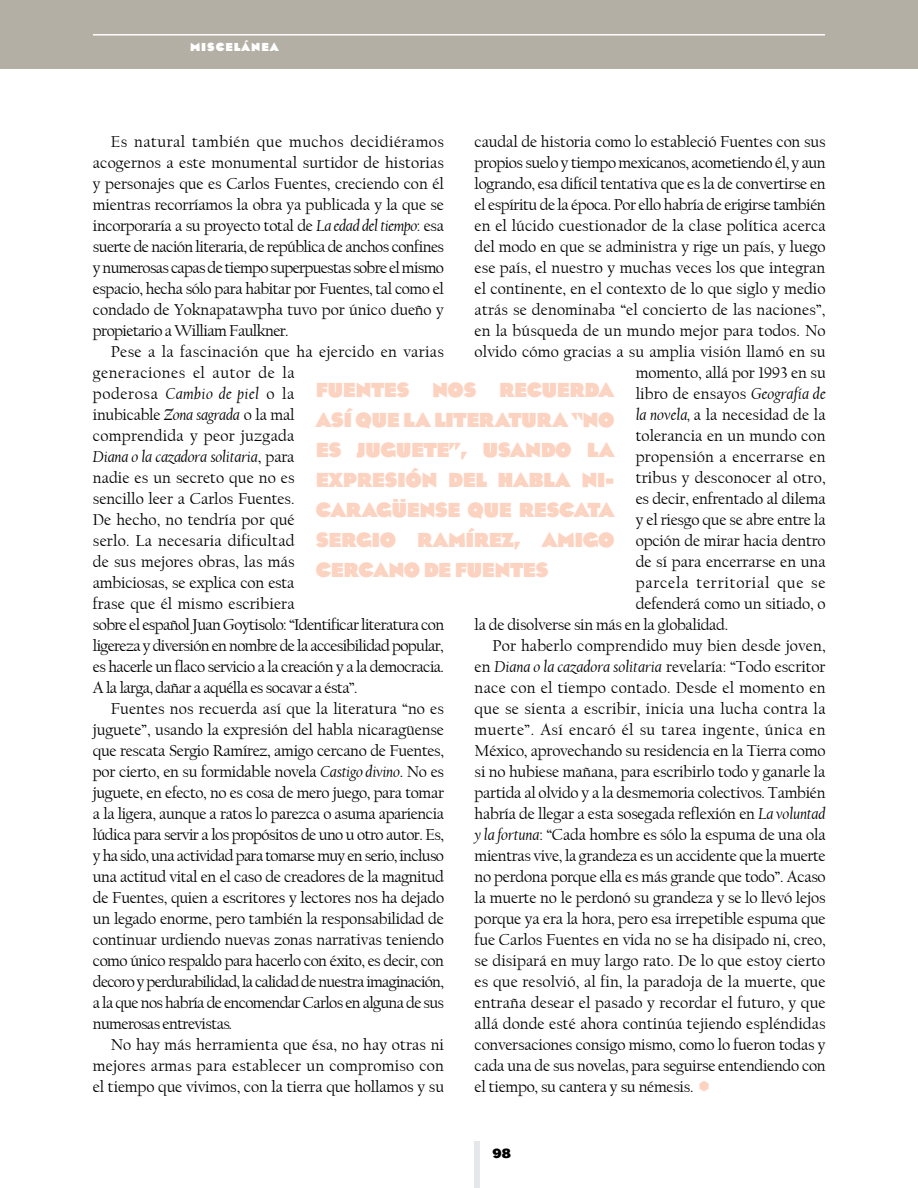
<style>
.page{position:relative;width:918px;height:1188px;background:#fff}
.page>*{position:absolute;margin:0;border:0;box-sizing:border-box;transform-origin:0 0}
.t1{font:900 21px/30px "Eagle";letter-spacing:-.025em;color:#fcd3c1;text-align:justify}
.t2{font:16.5px/21px "Californian FB";letter-spacing:-.01em;color:#000;text-align:justify}
.t3{font:16.5px "Californian FB";letter-spacing:.01em;color:#000}
.t4{font:16.5px "Californian FB";letter-spacing:.015em;color:#000}
.t5{font:16.5px "Californian FB";letter-spacing:.025em;color:#000}
.t6{font:16.5px "Californian FB";letter-spacing:.045em;color:#000}
.t7{font:700 13.5px "Eagle";color:#000}
.t8{font:900 12px "Eagle";letter-spacing:.075em;color:#fff}
.s1{font-style:italic}
</style>
<div class="page">
<div style="left:0;top:0;width:918px;height:69px;background:#b4afa4"></div>
<hr style="left:93px;top:34px;width:732px;height:2px;background:#fff">
<div style="left:474px;top:1142px;width:6px;height:46px;background:#e6e7e8"></div>
<svg style="left:699px;top:1081px;width:10px;height:10px"></svg>
<p class="t8" style="left:190px;top:40px;width:90px">MISCELÁNEA</p>
<p class="t2" style="left:475px;top:131px;width:353px">caudal de historia como lo estableció Fuentes con sus</p>
<p class="t2" style="left:475px;top:152px;width:353px">propios suelo y tiempo mexicanos, acometiendo él, y aun</p>
<p class="t2" style="left:475px;top:173px;width:353px">logrando, esa difícil tentativa que es la de convertirse en</p>
<p class="t2" style="left:475px;top:194px;width:353px">el espíritu de la época. Por ello habría de erigirse también</p>
<p class="t2" style="left:475px;top:215px;width:353px">en el lúcido cuestionador de la clase política acerca</p>
<p class="t2" style="left:475px;top:236px;width:352px">del modo en que se administra y rige un país, y luego</p>
<p class="t2" style="left:475px;top:257px;width:352px">ese país, el nuestro y muchas veces los que integran</p>
<p class="t2" style="left:475px;top:278px;width:352px">el continente, en el contexto de lo que siglo y medio</p>
<p class="t3" style="left:475px;top:301px;width:352px">atrás se denominaba “el concierto de las naciones”,</p>
<p class="t3" style="left:475px;top:322px;width:352px">en la búsqueda de un mundo mejor para todos. No</p>
<p class="t3" style="left:475px;top:343px;width:352px">olvido cómo gracias a su amplia visión llamó en su</p>
<p class="t2" style="left:636px;top:363px;width:192px">momento, allá por 1993 en su</p>
<p class="t2" style="left:636px;top:384px;width:191px">libro de ensayos <span class="s1">Geografía de</span></p>
<p class="t2" style="left:636px;top:405px;width:191px"><span class="s1">la novela,</span> a la necesidad de la</p>
<p class="t2" style="left:636px;top:426px;width:191px">tolerancia en un mundo con</p>
<p class="t4" style="left:636px;top:448px;width:191px">propensión a encerrarse en</p>
<p class="t3" style="left:636px;top:469px;width:191px">tribus y desconocer al otro,</p>
<p class="t2" style="left:636px;top:489px;width:191px">es decir, enfrentado al dilema</p>
<p class="t2" style="left:636px;top:510px;width:191px">y el riesgo que se abre entre la</p>
<p class="t2" style="left:636px;top:531px;width:191px">opción de mirar hacia dentro</p>
<p class="t2" style="left:636px;top:552px;width:191px">de sí para encerrarse en una</p>
<p class="t6" style="left:636px;top:574px;width:191px">parcela territorial que se</p>
<p class="t2" style="left:636px;top:594px;width:191px">defenderá como un sitiado, o</p>
<p class="t2" style="left:475px;top:615px;width:255px">la de disolverse sin más en la globalidad.</p>
<p class="t3" style="left:493px;top:637px;width:335px">Por haberlo comprendido muy bien desde joven,</p>
<p class="t2" style="left:475px;top:657px;width:352px">en <span class="s1">Diana o la cazadora solitaria</span> revelaría: “Todo escritor</p>
<p class="t4" style="left:475px;top:679px;width:353px">nace con el tiempo contado. Desde el momento en</p>
<p class="t4" style="left:475px;top:700px;width:352px">que se sienta a escribir, inicia una lucha contra la</p>
<p class="t5" style="left:475px;top:721px;width:352px">muerte”. Así encaró él su tarea ingente, única en</p>
<p class="t2" style="left:475px;top:741px;width:352px">México, aprovechando su residencia en la Tierra como</p>
<p class="t2" style="left:475px;top:762px;width:352px">si no hubiese mañana, para escribirlo todo y ganarle la</p>
<p class="t2" style="left:475px;top:783px;width:352px">partida al olvido y a la desmemoria colectivos. También</p>
<p class="t2" style="left:475px;top:804px;width:353px">habría de llegar a esta sosegada reflexión en <span class="s1">La voluntad</span></p>
<p class="t2" style="left:475px;top:825px;width:352px"><span class="s1">y la fortuna</span>: “Cada hombre es sólo la espuma de una ola</p>
<p class="t2" style="left:475px;top:846px;width:352px">mientras vive, la grandeza es un accidente que la muerte</p>
<p class="t2" style="left:475px;top:867px;width:353px">no perdona porque ella es más grande que todo”. Acaso</p>
<p class="t2" style="left:475px;top:888px;width:352px">la muerte no le perdonó su grandeza y se lo llevó lejos</p>
<p class="t2" style="left:475px;top:909px;width:352px">porque ya era la hora, pero esa irrepetible espuma que</p>
<p class="t2" style="left:475px;top:930px;width:352px">fue Carlos Fuentes en vida no se ha disipado ni, creo,</p>
<p class="t2" style="left:475px;top:951px;width:352px">se disipará en muy largo rato. De lo que estoy cierto</p>
<p class="t2" style="left:475px;top:972px;width:352px">es que resolvió, al fin, la paradoja de la muerte, que</p>
<p class="t2" style="left:475px;top:993px;width:352px">entraña desear el pasado y recordar el futuro, y que</p>
<p class="t2" style="left:475px;top:1014px;width:353px">allá donde esté ahora continúa tejiendo espléndidas</p>
<p class="t2" style="left:475px;top:1035px;width:352px">conversaciones consigo mismo, como lo fueron todas y</p>
<p class="t2" style="left:475px;top:1056px;width:353px">cada una de sus novelas, para seguirse entendiendo con</p>
<p class="t2" style="left:475px;top:1077px;width:220px">el tiempo, su cantera y su némesis.</p>
<p class="t2" style="left:93px;top:132px;width:353px;text-indent:18px">Es natural también que muchos decidiéramos acogernos a este monumental surtidor de historias y personajes que es Carlos Fuentes, creciendo con él mientras recorríamos la obra ya publicada y la que se incorporaría a su proyecto total de <span class="s1">La edad del tiempo</span>: esa suerte de nación literaria, de república de anchos confines y numerosas capas de tiempo superpuestas sobre el mismo espacio, hecha sólo para habitar por Fuentes, tal como el condado de Yoknapatawpha tuvo por único dueño y propietario a William Faulkner.</p>
<p class="t2" style="left:93px;top:342px;width:353px;text-align:left;text-indent:18px">Pese a la fascinación que ha ejercido en varias generaciones el autor de la<br>poderosa <span class="s1">Cambio de piel</span> o la<br>inubicable <span class="s1">Zona sagrada</span> o la mal<br>comprendida y peor juzgada<br><span class="s1">Diana o la cazadora solitaria</span>, para<br>nadie es un secreto que no es<br>sencillo leer a Carlos Fuentes.<br>De hecho, no tendría por qué<br>serlo. La necesaria dificultad<br>de sus mejores obras, las más<br>ambiciosas, se explica con esta<br>frase que él mismo escribiera<br>sobre el español Juan Goytisolo: “Identificar literatura con ligereza y diversión en nombre de la accesibilidad popular, es hacerle un flaco servicio a la creación y a la democracia.<br>A la larga, dañar a aquélla es socavar a ésta”.</p>
<p class="t2" style="left:93px;top:699px;width:353px;text-indent:18px">Fuentes nos recuerda así que la literatura “no es juguete”, usando la expresión del habla nicaragüense que rescata Sergio Ramírez, amigo cercano de Fuentes, por cierto, en su formidable novela <span class="s1">Castigo divino</span>. No es juguete, en efecto, no es cosa de mero juego, para tomar a la ligera, aunque a ratos lo parezca o asuma apariencia lúdica para servir a los propósitos de uno u otro autor. Es, y ha sido, una actividad para tomarse muy en serio, incluso una actitud vital en el caso de creadores de la magnitud de Fuentes, quien a escritores y lectores nos ha dejado un legado enorme, pero también la responsabilidad de continuar urdiendo nuevas zonas narrativas teniendo como único respaldo para hacerlo con éxito, es decir, con decoro y perdurabilidad, la calidad de nuestra imaginación, a la que nos habría de encomendar Carlos en alguna de sus numerosas entrevistas<span class="s1">.</span></p>
<p class="t2" style="left:93px;top:1035px;width:353px;text-indent:18px">No hay más herramienta que ésa, no hay otras ni mejores armas para establecer un compromiso con el tiempo que vivimos, con la tierra que hollamos y su</p>
<p class="t1" style="left:316px;top:375px;width:300px">FUENTES NOS RECUERDA ASÍ QUE LA LITERATURA “NO ES JUGUETE”, USANDO LA EXPRESIÓN DEL HABLA NI-CARAGÜENSE QUE RESCATA SERGIO RAMÍREZ, AMIGO CERCANO DE FUENTES</p>
<p class="t7" style="left:492px;top:1146px;width:20px">98</p>
</div>
